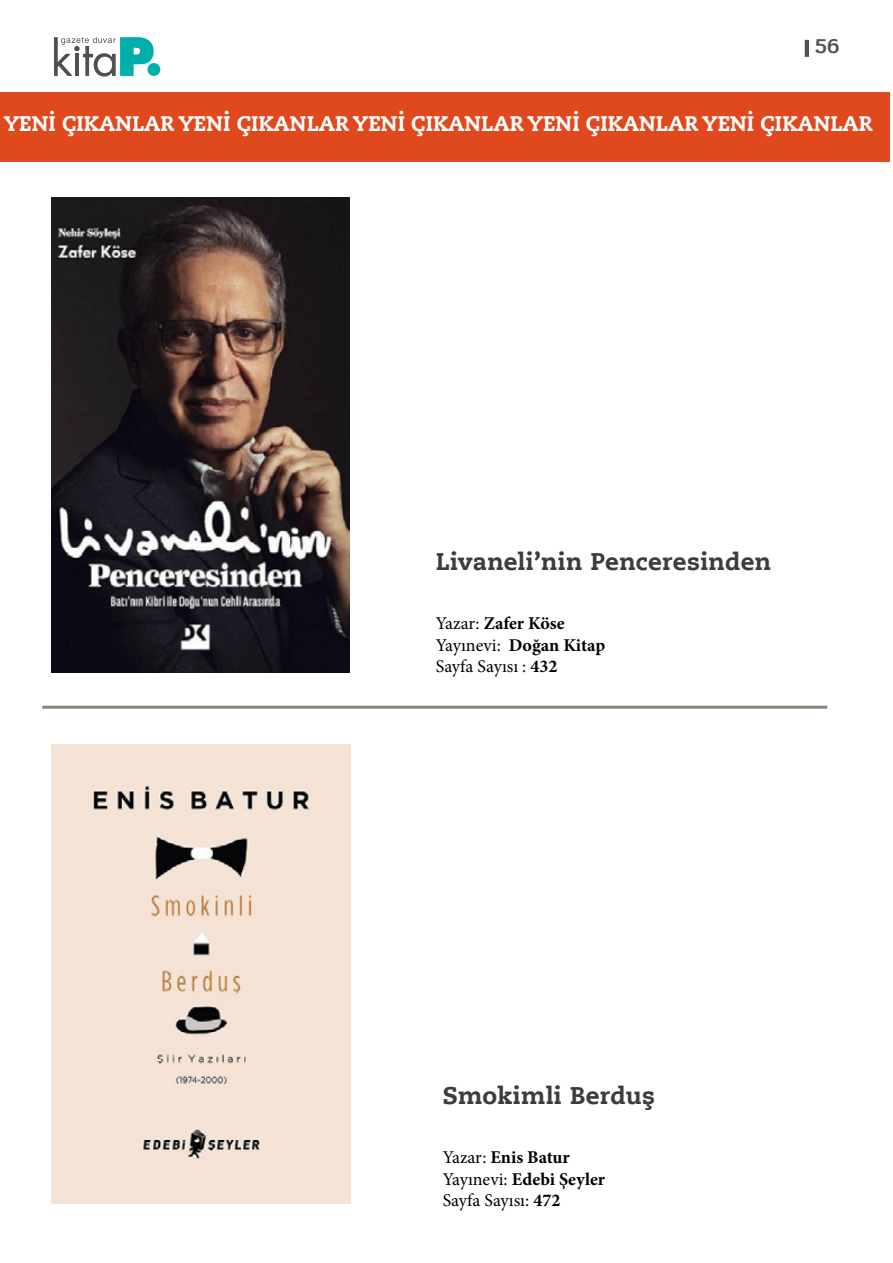
<style>
.page{position:relative;width:893px;height:1263px;background:#fff}
.page>*{position:absolute;margin:0;border:0;box-sizing:border-box;transform-origin:0 0}
.t1{font:700 24px "Caecilia LT Std Roman";letter-spacing:.01em;color:#3c3c3b}
.t2{font:700 21px "Caecilia LT Std Roman";color:#fff}
.t3{font:500 21px "Pridi";color:#515150}
.t4{font:18px/21.6px "Minion Pro";color:#000}
.s1{font-weight:700}
</style>
<div class="page">
<svg style="left:54px;top:37px;width:100px;height:40px"></svg>
<div style="left:147px;top:63px;width:13px;height:13px;background:#00afaa;border-radius:50%"></div>
<hr style="left:805px;top:40px;width:4px;height:17px;background:#505050">
<hr style="left:42px;top:706px;width:785px;height:3px;background:#8b827a">
<img style="left:51px;top:744px;width:300px;height:460px">
<img style="left:51px;top:197px;width:299px;height:475px">
<div style="left:0;top:92px;width:889px;height:70px;background:#e0491d"></div>
<p class="t3" style="left:815px;top:31px;width:25px">56</p>
<p class="t2" style="left:4px;top:110px;width:870px">YENİ ÇIKANLAR YENİ ÇIKANLAR YENİ ÇIKANLAR YENİ ÇIKANLAR YENİ ÇIKANLAR</p>
<h1 class="t1" style="left:436px;top:546px;width:337px">Livaneli’nin Penceresinden</h1>
<p class="t4" style="left:436px;top:612px;width:171px">Yazar: <span class="s1">Zafer Köse<br></span>Yayınevi: <span class="s1">Doğan Kitap<br></span>Sayfa Sayısı : <span class="s1">432</span></p>
<h1 class="t1" style="left:443px;top:1080px;width:214px">Smokimli Berduş</h1>
<p class="t4" style="left:443px;top:1147px;width:164px">Yazar: <span class="s1">Enis Batur<br></span>Yayınevi: <span class="s1">Edebi Şeyler<br></span>Sayfa Sayısı: <span class="s1">472</span></p>
</div>
